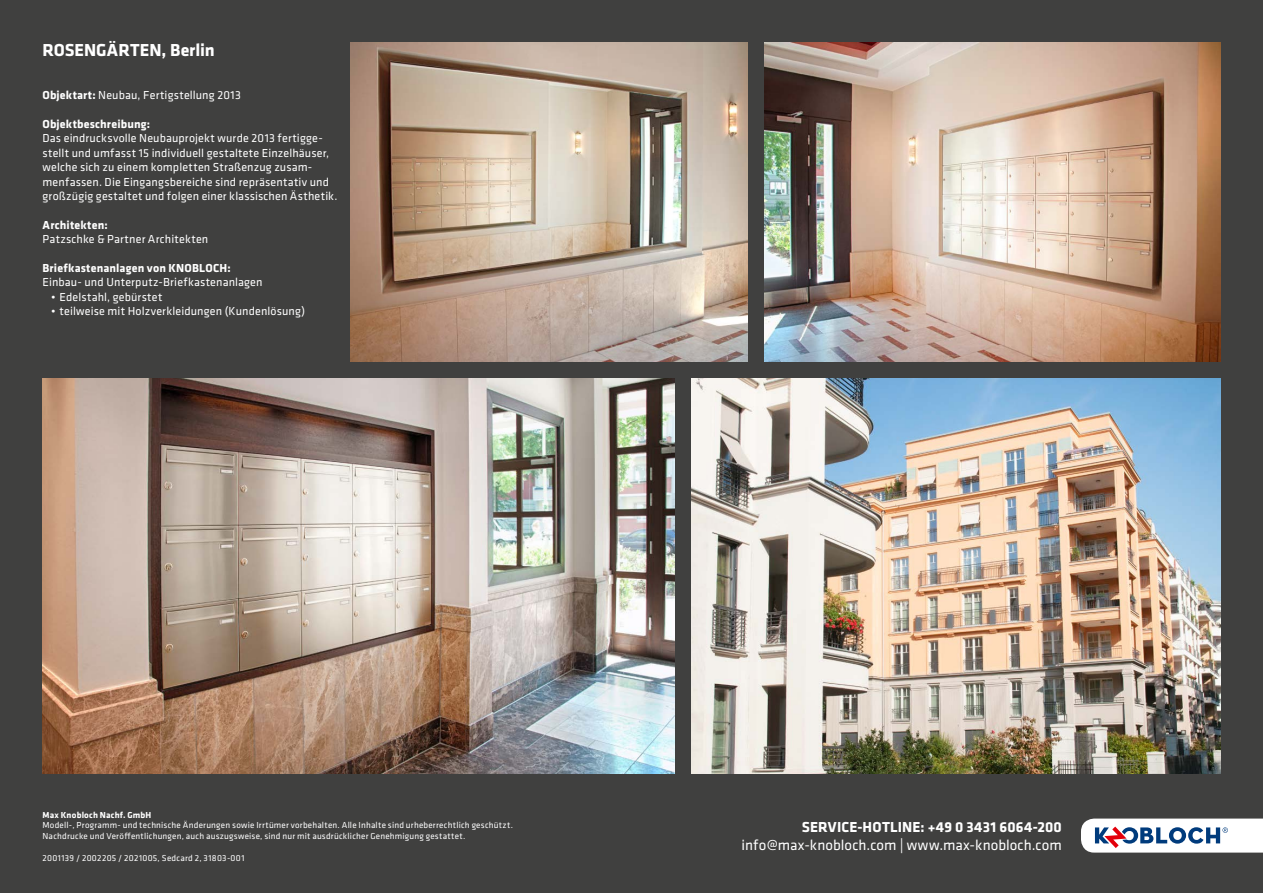
<style>
.page{position:relative;width:1263px;height:893px;background:#40403f}
.page>*{position:absolute;margin:0;border:0;box-sizing:border-box;transform-origin:0 0}
.t1{font:700 18px "Klavika";letter-spacing:-.005em;color:#fff}
.t2{font:15px "Klavika";color:#fff}
.t3{font:700 15px "Klavika";letter-spacing:.005em;color:#fff}
.t4{font:12px/14.4px "Klavika";letter-spacing:.01em;color:#fff}
.t5{font:700 12px "Klavika";letter-spacing:.015em;color:#fff}
.t6{font:9px/10.8px "Klavika";letter-spacing:.025em;color:#fff}
.t7{font:700 9px "Klavika";letter-spacing:.02em;color:#fff}
.s1{font-weight:700}
</style>
<div class="page">
<img style="left:43px;top:378px;width:631px;height:396px">
<img style="left:691px;top:378px;width:529px;height:396px">
<img style="left:351px;top:43px;width:396px;height:318px">
<img style="left:764px;top:43px;width:456px;height:318px">
<svg style="left:1081px;top:819px;width:182px;height:34px;background:#d1d5df"></svg>
<h1 class="t1" style="left:43px;top:37px;width:174px">ROSENGÄRTEN, Berlin</h1>
<p class="t4" style="left:43px;top:88px;width:200px"><span class="s1">Objektart:</span> Neubau, Fertigstellung 2013</p>
<p class="t5" style="left:43px;top:115px;width:109px">Objektbeschreibung:</p>
<p class="t4" style="left:43px;top:131px;width:296px">Das eindrucksvolle Neubauprojekt wurde 2013 fertigge&shy;stellt und umfasst 15 individuell gestaltete Einzelhäuser, welche sich zu einem kompletten Straßenzug zusam&shy;menfassen. Die Eingangsbereiche sind repräsentativ und großzügig gestaltet und folgen einer klassischen Ästhetik.</p>
<p class="t5" style="left:43px;top:216px;width:67px">Architekten:</p>
<p class="t4" style="left:43px;top:232px;width:167px">Patzschke &amp; Partner Architekten</p>
<p class="t5" style="left:43px;top:259px;width:190px">Briefkastenanlagen von KNOBLOCH:</p>
<p class="t4" style="left:43px;top:275px;width:222px">Einbau- und Unterputz-Briefkastenanlagen</p>
<p class="t4" style="left:51px;top:289px;width:113px">• Edelstahl, gebürstet</p>
<p class="t4" style="left:51px;top:304px;width:256px">• teilweise mit Holzverkleidungen (Kundenlösung)</p>
<p class="t7" style="left:43px;top:808px;width:110px">Max Knobloch Nachf. GmbH</p>
<p class="t6" style="left:43px;top:820px;width:472px">Modell-, Programm- und technische Änderungen sowie Irrtümer vorbehalten. Alle Inhalte sind urheberrechtlich geschützt.<br>Nachdrucke und Veröffentlichungen, auch auszugsweise, sind nur mit ausdrücklicher Genehmigung gestattet.</p>
<p class="t6" style="left:43px;top:852px;width:203px">2001139 / 2002205 / 2021005, Sedcard 2, 31803-001</p>
<p class="t3" style="left:802px;top:816px;width:262px">SERVICE-HOTLINE: +49 0 3431 6064-200</p>
<p class="t2" style="left:742px;top:835px;width:322px">info@max-knobloch.com | www.max-knobloch.com</p>
</div>
